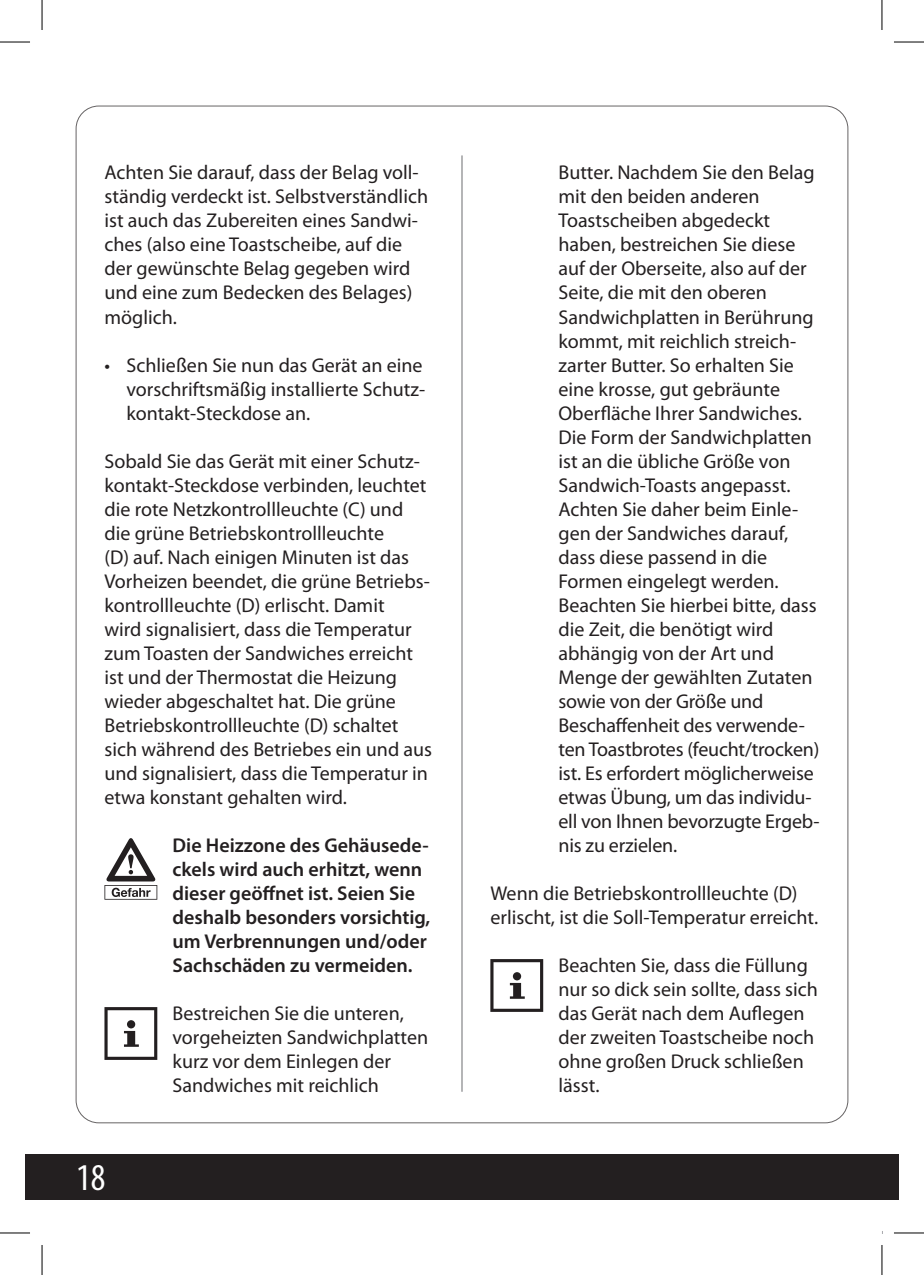
<style>
.page{position:relative;width:924px;height:1275px;background:#fff}
.page>*{position:absolute;margin:0;border:0;box-sizing:border-box;transform-origin:0 0}
.t1{font:condensed 38px "Myriad Pro";color:#fff}
.t2{font:20px/24px "Myriad Pro";color:#231f20}
.t3{font:600 20px/24px "Myriad Pro";color:#231f20}
</style>
<div class="page">
<div style="left:25px;top:1154px;width:873px;height:45px;background:#231f20"></div>
<hr style="left:461px;top:155px;width:1px;height:936px;background:#6c6d70">
<svg style="left:104px;top:838px;width:53px;height:61px"></svg>
<svg style="left:104px;top:1007px;width:53px;height:53px"></svg>
<svg style="left:490px;top:959px;width:53px;height:53px"></svg>
<hr style="left:0;top:42px;width:30px;height:1px;background:#000">
<hr style="left:893px;top:42px;width:30px;height:1px;background:#000">
<hr style="left:0;top:1232px;width:30px;height:1px;background:#000">
<hr style="left:893px;top:1232px;width:30px;height:1px;background:#000">
<hr style="left:42px;top:0;width:1px;height:30px;background:#000">
<hr style="left:42px;top:1245px;width:1px;height:30px;background:#000">
<hr style="left:881px;top:0;width:1px;height:30px;background:#000">
<hr style="left:881px;top:1245px;width:1px;height:30px;background:#000">
<p class="t2" style="left:104px;top:161px;width:325px">Achten Sie darauf, dass der Belag voll&shy;ständig verdeckt ist. Selbstverständlich ist auch das Zubereiten eines Sandwi&shy;ches (also eine Toastscheibe, auf die der gewünschte Belag gegeben wird und eine zum Bedecken des Belages) möglich.</p>
<p class="t2" style="left:126px;top:353px;width:300px;text-indent:-22px">• Schließen Sie nun das Gerät an eine vorschriftsmäßig installierte Schutz&shy;kontakt-Steckdose an.</p>
<p class="t2" style="left:104px;top:449px;width:329px">Sobald Sie das Gerät mit einer Schutz&shy;kontakt-Steckdose verbinden, leuchtet die rote Netzkontrollleuchte (C) und die grüne Betriebskontrollleuchte<br>(D) auf. Nach einigen Minuten ist das Vorheizen beendet, die grüne Betriebs&shy;kontrollleuchte (D) erlischt. Damit<br>wird signalisiert, dass die Temperatur zum Toasten der Sandwiches erreicht ist und der Thermostat die Heizung wieder abgeschaltet hat. Die grüne Betriebskontrollleuchte (D) schaltet sich während des Betriebes ein und aus und signalisiert, dass die Temperatur in etwa konstant gehalten wird.</p>
<p class="t3" style="left:172px;top:832px;width:259px">Die Heizzone des Gehäusede&shy;ckels wird auch erhitzt, wenn dieser geöffnet ist. Seien Sie deshalb besonders vorsichtig, um Verbrennungen und/oder<br>Sachschäden zu vermeiden.</p>
<p class="t2" style="left:172px;top:1001px;width:257px">Bestreichen Sie die unteren, vorgeheizten Sandwichplatten kurz vor dem Einlegen der<br>Sandwiches mit reichlich</p>
<h1 class="t1" style="left:76px;top:1154px;width:31px">18</h1>
<p class="t2" style="left:558px;top:161px;width:262px">Butter. Nachdem Sie den Belag mit den beiden anderen<br>Toastscheiben abgedeckt haben, bestreichen Sie diese auf der Oberseite, also auf der<br>Seite, die mit den oberen<br>Sandwichplatten in Berührung kommt, mit reichlich streich&shy;zarter Butter. So erhalten Sie eine krosse, gut gebräunte<br>Oberfläche Ihrer Sandwiches.<br>Die Form der Sandwichplatten ist an die übliche Größe von<br>Sandwich-Toasts angepasst.<br>Achten Sie daher beim Einle&shy;gen der Sandwiches darauf, dass diese passend in die<br>Formen eingelegt werden.<br>Beachten Sie hierbei bitte, dass die Zeit, die benötigt wird abhängig von der Art und<br>Menge der gewählten Zutaten sowie von der Größe und<br>Beschaffenheit des verwende&shy;ten Toastbrotes (feucht/trocken) ist. Es erfordert möglicherweise etwas Übung, um das individu&shy;ell von Ihnen bevorzugte Ergeb&shy;nis zu erzielen.</p>
<p class="t2" style="left:490px;top:881px;width:329px">Wenn die Betriebskontrollleuchte (D) erlischt, ist die Soll-Temperatur erreicht.</p>
<p class="t2" style="left:558px;top:953px;width:261px">Beachten Sie, dass die Füllung nur so dick sein sollte, dass sich das Gerät nach dem Auflegen der zweiten Toastscheibe noch ohne großen Druck schließen lässt.</p>
</div>
